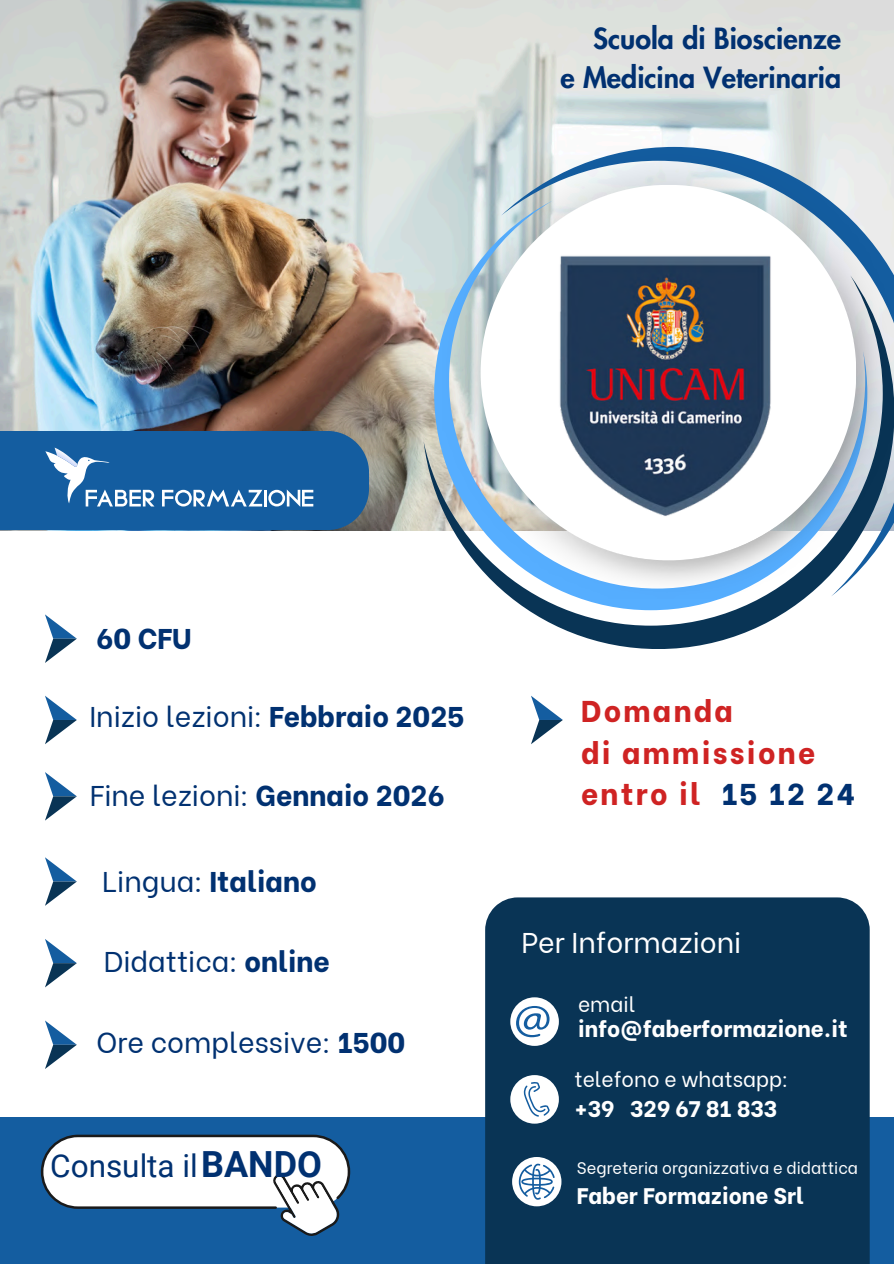
<style>
.page{position:relative;width:894px;height:1264px;background:#fff}
.page>*{position:absolute;margin:0;border:0;box-sizing:border-box;transform-origin:0 0}
.t1{font:700 36px "Roboto";color:#013171}
.t2{font:31.5px "Roboto";color:#013171}
.t3{font:800 30px/41.7px "Be Vietnam";letter-spacing:.075em;color:#cf2323}
.t4{font:28.5px "Be Vietnam";color:#013171}
.t5{font:800 28.5px/39.3px "Futura LT Pro";color:#013171;text-align:right}
.t6{font:800 28.5px "Be Vietnam";color:#013171}
.t7{font:28.5px "Be Vietnam";color:#fff}
.t8{font:800 22.5px "Be Vietnam";color:#fff}
.t9{font:21px "Be Vietnam";color:#fff}
.t10{font:16.5px "Be Vietnam";color:#fff}
.s1{font-weight:800}
.s2{font-weight:400}
.s3{color:#013171}
</style>
<div class="page">
<img style="left:0;top:0;width:893px;height:530px">
<div style="left:0;top:1117px;width:893px;height:146px;background:#145da0"></div>
<div style="left:485px;top:897px;width:384px;height:366px;background:#093455"></div>
<svg style="left:423px;top:275px;width:382px;height:374px"></svg>
<img style="left:442px;top:147px;width:451px;height:451px">
<div style="left:480px;top:185px;width:376px;height:375px;background:#fff;border-radius:50%"></div>
<svg style="left:45px;top:695px;width:31px;height:49px"></svg>
<svg style="left:45px;top:772px;width:31px;height:48px"></svg>
<svg style="left:45px;top:857px;width:31px;height:48px"></svg>
<div style="left:510px;top:1075px;width:48px;height:48px;background:#fff;border-radius:50%"></div>
<svg style="left:523px;top:1082px;width:26px;height:34px"></svg>
<div style="left:512px;top:1156px;width:49px;height:50px;background:#fff;border-radius:50%"></div>
<svg style="left:518px;top:1163px;width:36px;height:36px"></svg>
<div style="left:510px;top:997px;width:48px;height:48px;background:#fff;border-radius:50%"></div>
<svg style="left:516px;top:1005px;width:33px;height:32px"></svg>
<svg style="left:0;top:431px;width:369px;height:99px;background:#2669a6"></svg>
<img style="left:552px;top:255px;width:219px;height:268px">
<svg style="left:531px;top:695px;width:31px;height:49px"></svg>
<svg style="left:45px;top:939px;width:31px;height:48px"></svg>
<svg style="left:45px;top:1020px;width:31px;height:48px"></svg>
<svg style="left:41px;top:1134px;width:309px;height:102px"></svg>
<div style="left:258px;top:1162px;width:11px;height:35px;background:#fff"></div>
<div style="left:288px;top:1162px;width:12px;height:16px;background:#fff"></div>
<div style="left:269px;top:1154px;width:25px;height:16px;background:#fff"></div>
<svg style="left:45px;top:614px;width:31px;height:48px"></svg>
<p class="t5" style="left:560px;top:20px;width:282px">Scuola di Bioscienze<br>e Medicina Veterinaria</p>
<h6 class="t6" style="left:96px;top:614px;width:97px">60 CFU</h6>
<h3 class="t4" style="left:89px;top:693px;width:376px">Inizio lezioni: <span class="s1">Febbraio 2025</span></h3>
<p class="t4" style="left:90px;top:772px;width:356px">Fine lezioni: <span class="s1">Gennaio 2026</span></p>
<h4 class="t6" style="left:102px;top:857px;width:216px"><span class="s2">Lingua:</span> Italiano</h4>
<p class="t4" style="left:104px;top:938px;width:228px">Didattica: <span class="s1">online</span></p>
<p class="t4" style="left:96px;top:1018px;width:310px">Ore complessive: <span class="s1">1500</span></p>
<h4 class="t2" style="left:50px;top:1148px;width:149px">Consulta il</h4>
<h4 class="t1" style="left:201px;top:1143px;width:122px">BANDO</h4>
<p class="t3" style="left:581px;top:687px;width:275px">Domanda<br>di ammissione entro il <span class="s3">15 12 24</span></p>
<p class="t7" style="left:521px;top:918px;width:221px">Per Informazioni</p>
<h2 class="t9" style="left:578px;top:986px;width:59px">email</h2>
<p class="t8" style="left:578px;top:1010px;width:271px">info@faberformazione.it</p>
<p class="t9" style="left:574px;top:1062px;width:215px">telefono e whatsapp:</p>
<p class="t8" style="left:574px;top:1090px;width:204px">+39 329 67 81 833</p>
<p class="t10" style="left:576px;top:1154px;width:282px">Segreteria organizzativa e didattica</p>
<h4 class="t8" style="left:576px;top:1177px;width:228px">Faber Formazione Srl</h4>
</div>
